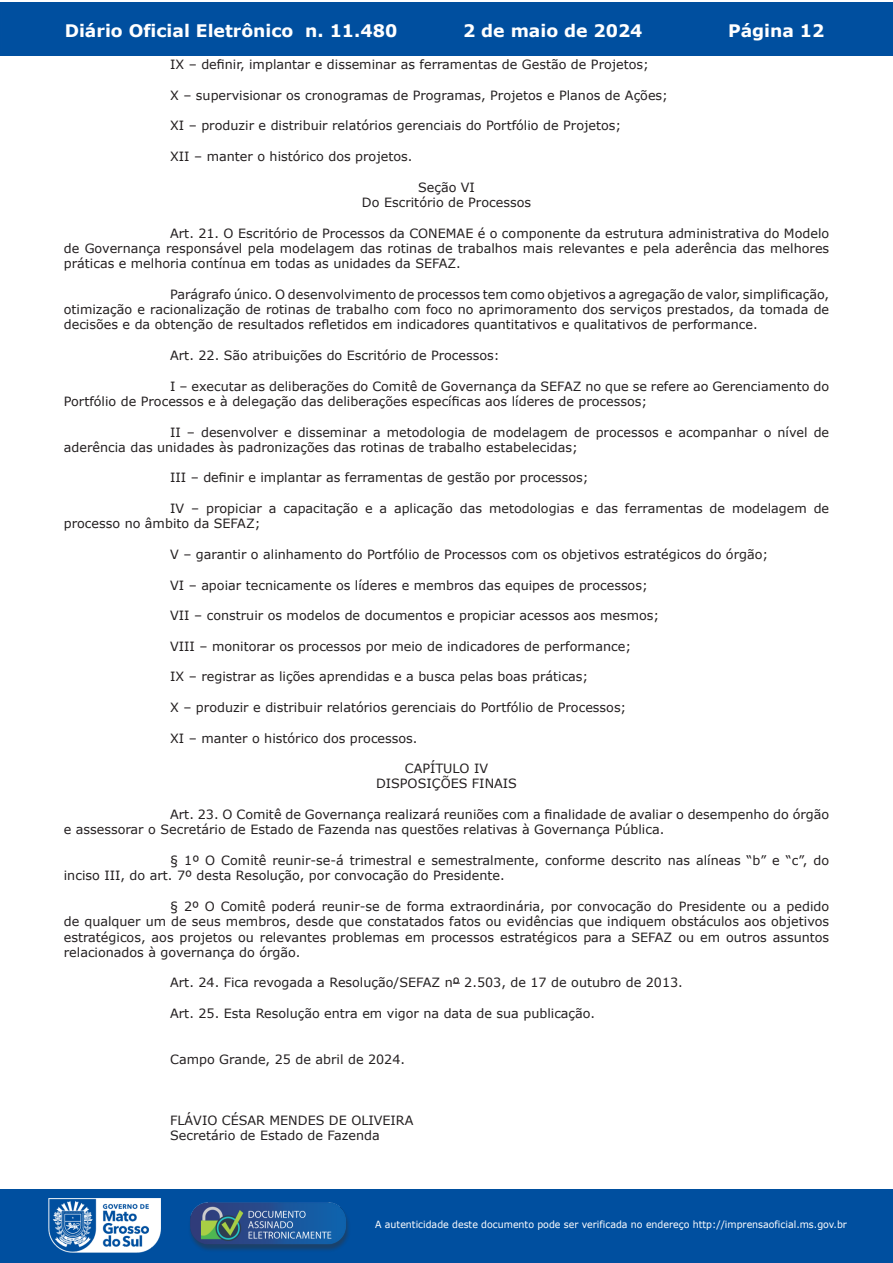
<style>
.page{position:relative;width:893px;height:1263px;background:#fff}
.page>*{position:absolute;margin:0;border:0;box-sizing:border-box;transform-origin:0 0}
.t1{font:700 17.25px "Verdana";color:#fff}
.t2{font:12.75px/15.3px "Verdana";color:#231f20}
.t3{font:9.9px "Verdana";color:#fff;scale:.95 1}
</style>
<div class="page">
<div style="left:0;top:2px;width:893px;height:53px;background:#004f9f"></div>
<div style="left:1px;top:1189px;width:892px;height:74px;background:#004f9f"></div>
<img style="left:49px;top:1198px;width:111px;height:54px">
<img style="left:185px;top:1201px;width:168px;height:54px">
<h1 class="t1" style="left:65px;top:18px;width:334px">Diário Oficial Eletrônico n. 11.480</h1>
<h1 class="t1" style="left:463px;top:18px;width:181px">2 de maio de 2024</h1>
<h1 class="t1" style="left:728px;top:18px;width:98px">Página 12</h1>
<p class="t2" style="left:170px;top:57px;width:480px">IX – definir, implantar e disseminar as ferramentas de Gestão de Projetos;</p>
<p class="t2" style="left:170px;top:87px;width:499px">X – supervisionar os cronogramas de Programas, Projetos e Planos de Ações;</p>
<p class="t2" style="left:170px;top:118px;width:453px">XI – produzir e distribuir relatórios gerenciais do Portfólio de Projetos;</p>
<p class="t2" style="left:170px;top:149px;width:244px">XII – manter o histórico dos projetos.</p>
<p class="t2" style="left:362px;top:179px;width:171px;text-align:center">Seção VI<br>Do Escritório de Processos</p>
<p class="t2" style="left:64px;top:225px;width:767px;text-align:justify;text-indent:106px">Art. 21. O Escritório de Processos da CONEMAE é o componente da estrutura administrativa do Modelo de Governança responsável pela modelagem das rotinas de trabalhos mais relevantes e pela aderência das melhores práticas e melhoria contínua em todas as unidades da SEFAZ.</p>
<p class="t2" style="left:64px;top:286px;width:767px;text-align:justify;text-indent:106px">Parágrafo único. O desenvolvimento de processos tem como objetivos a agregação de valor, simplificação, otimização e racionalização de rotinas de trabalho com foco no aprimoramento dos serviços prestados, da tomada de decisões e da obtenção de resultados refletidos em indicadores quantitativos e qualitativos de performance.</p>
<p class="t2" style="left:170px;top:348px;width:331px">Art. 22. São atribuições do Escritório de Processos:</p>
<p class="t2" style="left:64px;top:378px;width:767px;text-indent:106px">I – executar as deliberações do Comitê de Governança da SEFAZ no que se refere ao Gerenciamento do<br>Portfólio de Processos e à delegação das deliberações específicas aos líderes de processos;</p>
<p class="t2" style="left:64px;top:424px;width:767px;text-indent:106px">II – desenvolver e disseminar a metodologia de modelagem de processos e acompanhar o nível de aderência das unidades às padronizações das rotinas de trabalho estabelecidas;</p>
<p class="t2" style="left:170px;top:470px;width:420px">III – definir e implantar as ferramentas de gestão por processos;</p>
<p class="t2" style="left:64px;top:501px;width:767px;text-indent:106px">IV – propiciar a capacitação e a aplicação das metodologias e das ferramentas de modelagem de processo no âmbito da SEFAZ;</p>
<p class="t2" style="left:170px;top:546px;width:600px">V – garantir o alinhamento do Portfólio de Processos com os objetivos estratégicos do órgão;</p>
<p class="t2" style="left:170px;top:577px;width:479px">VI – apoiar tecnicamente os líderes e membros das equipes de processos;</p>
<p class="t2" style="left:170px;top:608px;width:491px">VII – construir os modelos de documentos e propiciar acessos aos mesmos;</p>
<p class="t2" style="left:170px;top:638px;width:462px">VIII – monitorar os processos por meio de indicadores de performance;</p>
<p class="t2" style="left:170px;top:669px;width:420px">IX – registrar as lições aprendidas e a busca pelas boas práticas;</p>
<p class="t2" style="left:170px;top:699px;width:458px">X – produzir e distribuir relatórios gerenciais do Portfólio de Processos;</p>
<p class="t2" style="left:170px;top:730px;width:249px">XI – manter o histórico dos processos.</p>
<p class="t2" style="left:376px;top:761px;width:142px;text-align:center">CAPÍTULO IV<br>DISPOSIÇÕES FINAIS</p>
<p class="t2" style="left:64px;top:807px;width:767px;text-indent:106px">Art. 23. O Comitê de Governança realizará reuniões com a finalidade de avaliar o desempenho do órgão e assessorar o Secretário de Estado de Fazenda nas questões relativas à Governança Pública.</p>
<p class="t2" style="left:64px;top:852px;width:767px;text-indent:106px">§ 1º O Comitê reunir-se-á trimestral e semestralmente, conforme descrito nas alíneas “b” e “c”, do inciso III, do art. 7º desta Resolução, por convocação do Presidente.</p>
<p class="t2" style="left:64px;top:898px;width:767px;text-align:justify;text-indent:106px">§ 2º O Comitê poderá reunir-se de forma extraordinária, por convocação do Presidente ou a pedido de qualquer um de seus membros, desde que constatados fatos ou evidências que indiquem obstáculos aos objetivos estratégicos, aos projetos ou relevantes problemas em processos estratégicos para a SEFAZ ou em outros assuntos relacionados à governança do órgão.</p>
<p class="t2" style="left:170px;top:975px;width:514px">Art. 24. Fica revogada a Resolução/SEFAZ nº 2.503, de 17 de outubro de 2013.</p>
<p class="t2" style="left:170px;top:1005px;width:426px">Art. 25. Esta Resolução entra em vigor na data de sua publicação.</p>
<p class="t2" style="left:170px;top:1051px;width:237px">Campo Grande, 25 de abril de 2024.</p>
<p class="t2" style="left:170px;top:1113px;width:245px">FLÁVIO CÉSAR MENDES DE OLIVEIRA<br>Secretário de Estado de Fazenda</p>
<p class="t3" style="left:375px;top:1218px;width:498px">A autenticidade deste documento pode ser verificada no endereço http://imprensaoficial.ms.gov.br</p>
</div>
